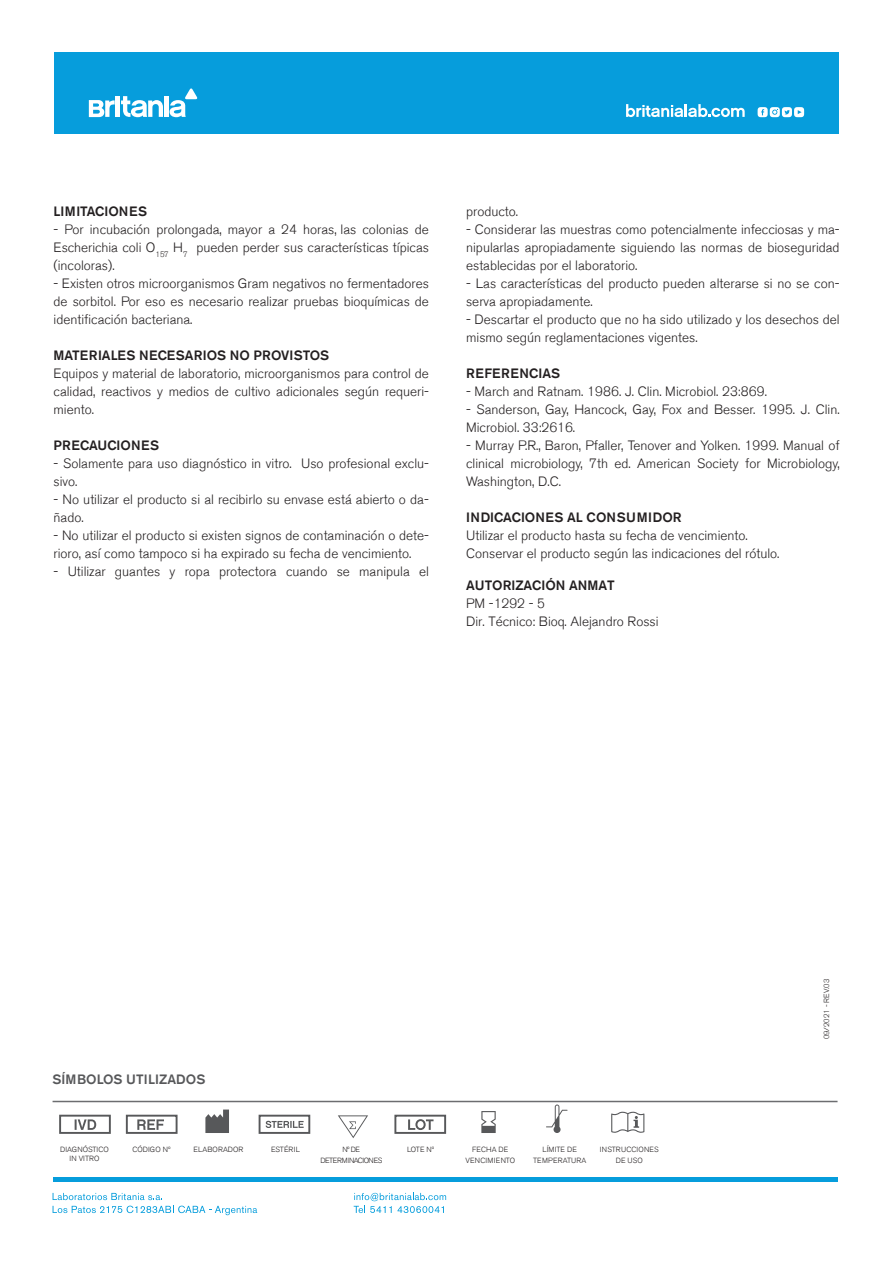
<style>
.page{position:relative;width:893px;height:1263px;background:#fff}
.page>*{position:absolute;margin:0;border:0;box-sizing:border-box;transform-origin:0 0}
.t1{font:300 13.5px/18px "Akzidenz Grotesk BE";color:#231f20}
.t2{font:500 13.5px "Akzidenz Grotesk BE";color:#231f20}
.t3{font:500 13.5px "Akzidenz Grotesk BE";letter-spacing:.02em;color:#231f20}
.t4{font:500 13.5px "Akzidenz Grotesk BE";color:#57585a}
.t5{font:500 13.5px "Akzidenz Grotesk BE";letter-spacing:.03em;color:#231f20}
.t6{font:300 7.5px/10.5px "Akzidenz Grotesk BE";letter-spacing:.02em;color:#231f20;text-align:center}
.t7{font:300 7.5px/9px "Akzidenz Grotesk BE";color:#231f20;text-align:center}
.t8{font:300 7.5px/10.5px "Akzidenz Grotesk BE";letter-spacing:-.06em;color:#231f20;text-align:center}
</style>
<div class="page">
<div style="left:59px;top:1115px;width:52px;height:19px;border:2px solid #57585a"></div>
<svg style="left:611px;top:1112px;width:33px;height:21px"></svg>
<svg style="left:481px;top:1111px;width:15px;height:22px"></svg>
<svg style="left:546px;top:1104px;width:21px;height:29px"></svg>
<svg style="left:205px;top:1109px;width:24px;height:24px"></svg>
<svg style="left:408px;top:1119px;width:25px;height:11px"></svg>
<div style="left:394px;top:1115px;width:52px;height:19px;border:2px solid #57585a"></div>
<svg style="left:137px;top:1119px;width:27px;height:11px"></svg>
<div style="left:126px;top:1115px;width:52px;height:19px;border:2px solid #57585a"></div>
<svg style="left:75px;top:1119px;width:21px;height:11px"></svg>
<svg style="left:266px;top:1121px;width:38px;height:7px"></svg>
<div style="left:259px;top:1115px;width:51px;height:19px;border:2px solid #57585a"></div>
<svg style="left:338px;top:1115px;width:30px;height:23px"></svg>
<div style="left:54px;top:53px;width:785px;height:81px;background:#069ddc"></div>
<svg style="left:88px;top:88px;width:110px;height:29px"></svg>
<svg style="left:626px;top:104px;width:119px;height:13px"></svg>
<svg style="left:758px;top:107px;width:46px;height:10px"></svg>
<svg style="left:53px;top:1193px;width:109px;height:7px"></svg>
<svg style="left:53px;top:1206px;width:204px;height:9px"></svg>
<svg style="left:354px;top:1193px;width:92px;height:20px"></svg>
<div style="left:53px;top:1177px;width:784px;height:5px;background:#069ddc"></div>
<hr style="left:53px;top:1101px;width:784px;height:1px;background:#6c6d70">
<p class="t2" style="left:54px;top:203px;width:95px">LIMITACIONES</p>
<p class="t1" style="left:54px;top:221px;width:377px;text-align:justify">- Por incubación prolongada, mayor a 24 horas, las colonias de Escherichia coli O<sub>157</sub> H<sub>7</sub> pueden perder sus características típicas (incoloras).</p>
<p class="t1" style="left:54px;top:275px;width:377px;text-align:justify">- Existen otros microorganismos Gram negativos no fermentadores de sorbitol. Por eso es necesario realizar pruebas bioquímicas de identificación bacteriana.</p>
<p class="t2" style="left:54px;top:347px;width:277px">MATERIALES NECESARIOS NO PROVISTOS</p>
<p class="t1" style="left:54px;top:365px;width:377px;text-align:justify">Equipos y material de laboratorio, microorganismos para control de calidad, reactivos y medios de cultivo adicionales según requeri&shy;miento.</p>
<p class="t2" style="left:54px;top:437px;width:107px">PRECAUCIONES</p>
<p class="t1" style="left:54px;top:455px;width:377px">- Solamente para uso diagnóstico in vitro. Uso profesional exclu&shy;sivo.</p>
<p class="t1" style="left:54px;top:491px;width:377px">- No utilizar el producto si al recibirlo su envase está abierto o da&shy;ñado.</p>
<p class="t1" style="left:54px;top:527px;width:377px">- No utilizar el producto si existen signos de contaminación o dete&shy;rioro, así como tampoco si ha expirado su fecha de vencimiento.</p>
<p class="t1" style="left:54px;top:563px;width:377px">- Utilizar guantes y ropa protectora cuando se manipula el</p>
<p class="t1" style="left:466px;top:203px;width:54px">producto.</p>
<p class="t1" style="left:466px;top:221px;width:375px;text-align:justify">- Considerar las muestras como potencialmente infecciosas y ma&shy;nipularlas apropiadamente siguiendo las normas de bioseguridad establecidas por el laboratorio.</p>
<p class="t1" style="left:466px;top:275px;width:375px">- Las características del producto pueden alterarse si no se con&shy;serva apropiadamente.</p>
<p class="t1" style="left:466px;top:311px;width:375px">- Descartar el producto que no ha sido utilizado y los desechos del mismo según reglamentaciones vigentes.</p>
<p class="t5" style="left:466px;top:365px;width:95px">REFERENCIAS</p>
<p class="t1" style="left:466px;top:383px;width:302px">- March and Ratnam. 1986. J. Clin. Microbiol. 23:869.</p>
<p class="t1" style="left:466px;top:401px;width:375px">- Sanderson, Gay, Hancock, Gay, Fox and Besser. 1995. J. Clin.<br>Microbiol. 33:2616.</p>
<p class="t1" style="left:466px;top:437px;width:375px;text-align:justify">- Murray P.R., Baron, Pfaller, Tenover and Yolken. 1999. Manual of clinical microbiology, 7th ed. American Society for Microbiology, Washington, D.C.</p>
<p class="t3" style="left:466px;top:509px;width:217px">INDICACIONES AL CONSUMIDOR</p>
<p class="t1" style="left:466px;top:526px;width:315px">Utilizar el producto hasta su fecha de vencimiento.<br>Conservar el producto según las indicaciones del rótulo.</p>
<p class="t2" style="left:466px;top:577px;width:150px">AUTORIZACIÓN ANMAT</p>
<p class="t1" style="left:466px;top:595px;width:194px">PM -1292 - 5<br>Dir. Técnico: Bioq. Alejandro Rossi</p>
<p class="t4" style="left:53px;top:1071px;width:154px">SÍMBOLOS UTILIZADOS</p>
<p class="t7" style="left:822px;top:1039px;width:62px;rotate:-90deg">09/2021 - REV.03</p>
<p class="t7" style="left:60px;top:1145px;width:50px">DIAGNÓSTICO<br>IN VITRO</p>
<p class="t7" style="left:132px;top:1145px;width:40px">CÓDIGO Nº</p>
<p class="t6" style="left:193px;top:1144px;width:52px">ELABORADOR</p>
<p class="t7" style="left:271px;top:1145px;width:30px">ESTÉRIL</p>
<p class="t8" style="left:320px;top:1144px;width:63px">Nº DE<br>DETERMINACIONES</p>
<p class="t7" style="left:407px;top:1145px;width:29px">LOTE Nº</p>
<p class="t6" style="left:465px;top:1144px;width:51px">FECHA DE<br>VENCIMIENTO</p>
<p class="t6" style="left:533px;top:1144px;width:55px">LÍMITE DE<br>TEMPERATURA</p>
<p class="t6" style="left:600px;top:1144px;width:60px">INSTRUCCIONES<br>DE USO</p>
</div>
